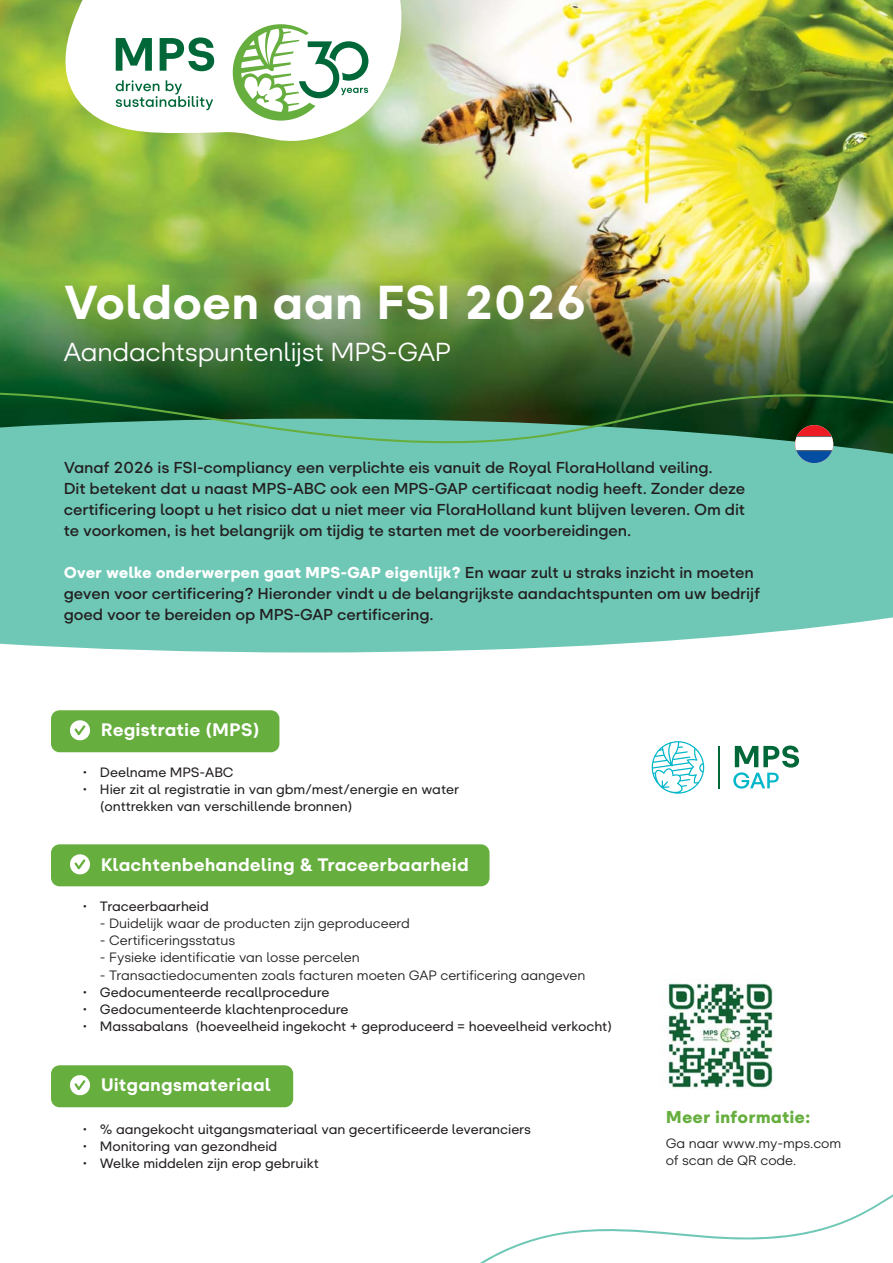
<style>
.page{position:relative;width:893px;height:1263px;background:#fff}
.page>*{position:absolute;margin:0;border:0;box-sizing:border-box;transform-origin:0 0}
.t1{font:800 47.4px "Glence";color:#fff}
.t2{font:25.95px "Glence";letter-spacing:-.01em;color:#fff}
.t3{font:800 18px "Glence";color:#fff}
.t4{font:900 17.1px "Glence";color:#66ae3e}
.t5{font:700 15.75px/21px "Glence";letter-spacing:-.01em;color:#231f20}
.t6{font:500 13.5px/17.2px "Glence";letter-spacing:-.005em;color:#231f20}
.t7{font:13.5px/17.2px "Glence";letter-spacing:-.005em;color:#231f20}
.s1{font-weight:900;color:#fff}
</style>
<div class="page">
<div style="left:51px;top:844px;width:438px;height:42px;background:#66ae3e;border-radius:9px"></div>
<img style="left:0;top:0;width:893px;height:280px">
<img style="left:0;top:280px;width:893px;height:104px">
<svg style="left:0;top:583px;width:893px;height:69px;background:#7fcebe"></svg>
<svg style="left:0;top:384px;width:893px;height:199px;background:#5bac94"></svg>
<svg style="left:795px;top:425px;width:38px;height:38px"></svg>
<svg style="left:65px;top:0;width:336px;height:141px"></svg>
<svg style="left:116px;top:38px;width:36px;height:33px"></svg>
<svg style="left:160px;top:37px;width:54px;height:34px"></svg>
<svg style="left:116px;top:80px;width:97px;height:30px"></svg>
<svg style="left:233px;top:24px;width:135px;height:97px"></svg>
<svg style="left:480px;top:1194px;width:413px;height:69px"></svg>
<svg style="left:70px;top:854px;width:20px;height:21px"></svg>
<svg style="left:652px;top:741px;width:52px;height:53px"></svg>
<svg style="left:733px;top:745px;width:66px;height:44px"></svg>
<hr style="left:719px;top:746px;width:1px;height:43px;background:#006738">
<div style="left:51px;top:710px;width:228px;height:42px;background:#66ae3e;border-radius:9px"></div>
<svg style="left:70px;top:720px;width:20px;height:21px"></svg>
<div style="left:51px;top:1065px;width:242px;height:42px;background:#66ae3e;border-radius:9px"></div>
<svg style="left:70px;top:1075px;width:20px;height:21px"></svg>
<img style="left:668px;top:983px;width:106px;height:106px">
<h1 class="t1" style="left:63px;top:281px;width:525px">Voldoen aan FSI 2026</h1>
<h2 class="t2" style="left:64px;top:342px;width:389px">Aandachtspuntenlijst MPS-GAP</h2>
<p class="t5" style="left:64px;top:459px;width:683px">Vanaf 2026 is FSI-compliancy een verplichte eis vanuit de Royal FloraHolland veiling.<br>Dit betekent dat u naast MPS-ABC ook een MPS-GAP certificaat nodig heeft. Zonder deze certificering loopt u het risico dat u niet meer via FloraHolland kunt blijven leveren. Om dit te voorkomen, is het belangrijk om tijdig te starten met de voorbereidingen.</p>
<p class="t5" style="left:64px;top:564px;width:698px"><span class="s1">Over welke onderwerpen gaat MPS-GAP eigenlijk?</span> En waar zult u straks inzicht in moeten geven voor certificering? Hieronder vindt u de belangrijkste aandachtspunten om uw bedrijf goed voor te bereiden op MPS-GAP certificering.</p>
<p class="t3" style="left:101px;top:722px;width:161px">Registratie (MPS)</p>
<p class="t6" style="left:83px;top:765px;width:152px">• Deelname MPS-ABC</p>
<p class="t6" style="left:100px;top:782px;width:361px;text-indent:-17px">• Hier zit al registratie in van gbm/mest/energie en water (onttrekken van verschillende bronnen)</p>
<p class="t3" style="left:101px;top:856px;width:370px">Klachtenbehandeling &amp; Traceerbaarheid</p>
<p class="t6" style="left:83px;top:899px;width:127px">• Traceerbaarheid</p>
<p class="t7" style="left:100px;top:916px;width:311px">- Duidelijk waar de producten zijn geproduceerd</p>
<p class="t7" style="left:100px;top:933px;width:137px">- Certificeringsstatus</p>
<p class="t7" style="left:100px;top:950px;width:261px">- Fysieke identificatie van losse percelen</p>
<p class="t7" style="left:100px;top:968px;width:487px">- Transactiedocumenten zoals facturen moeten GAP certificering aangeven</p>
<p class="t6" style="left:83px;top:985px;width:248px">• Gedocumenteerde recallprocedure</p>
<p class="t6" style="left:83px;top:1002px;width:267px">• Gedocumenteerde klachtenprocedure</p>
<p class="t6" style="left:83px;top:1019px;width:531px">• Massabalans (hoeveelheid ingekocht + geproduceerd = hoeveelheid verkocht)</p>
<p class="t3" style="left:101px;top:1077px;width:172px">Uitgangsmateriaal</p>
<p class="t6" style="left:83px;top:1122px;width:450px">• % aangekocht uitgangsmateriaal van gecertificeerde leveranciers</p>
<p class="t6" style="left:83px;top:1139px;width:196px">• Monitoring van gezondheid</p>
<p class="t6" style="left:83px;top:1156px;width:237px">• Welke middelen zijn erop gebruikt</p>
<p class="t4" style="left:666px;top:1111px;width:146px">Meer informatie:</p>
<p class="t7" style="left:666px;top:1135px;width:177px">Ga naar www.my-mps.com of scan de QR code.</p>
</div>
